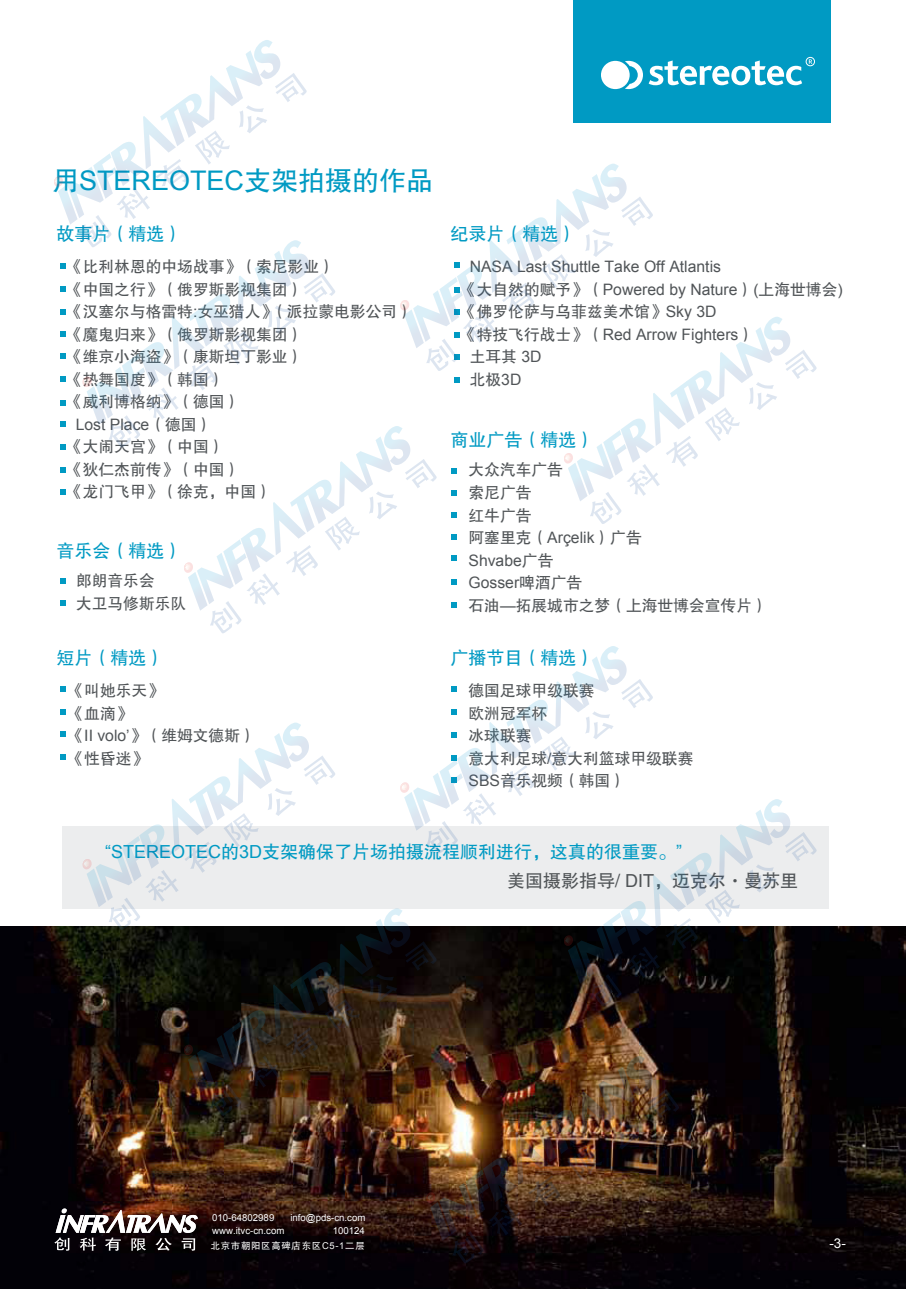
<style>
.page{position:relative;width:906px;height:1289px;background:#fff}
.page>*{position:absolute;margin:0;border:0;box-sizing:border-box;transform-origin:0 0}
.t1{font:27px "Arial";color:#009ac3}
.t2{font:18px/28.5px "FZHTJW GB1 0";color:#009ac3}
.t3{font:15.75px/22.5px "FZHTJW GB1 0";color:#505457}
.t4{font:15.75px/22.5px "Arial";color:#505457}
.t5{font:13.5px "Arial";color:#fff}
.t6{font:9.6px "Arial";color:#fff}
.t7{font:9.3px "FZHTJW GB1 0";letter-spacing:.08em;color:#fff}
.s1{font-family:"FZHTJW GB1 0"}
.s2{font-family:"Arial"}
.s3{color:#505457}
</style>
<div class="page">
<img style="left:0;top:926px;width:906px;height:362px">
<div style="left:573px;top:0;width:257px;height:122px;background:#009ac3"></div>
<svg style="left:54px;top:40px;width:762px;height:593px"></svg>
<img style="left:54px;top:646px;width:762px;height:617px">
<h1 class="t1" style="left:52px;top:163px;width:383px"><span class="s1">用</span>STEREOTEC<span class="s1">支架拍摄的作品</span></h1>
<p class="t2" style="left:57px;top:220px;width:128px">故事片（精选）</p>
<p class="t3" style="left:67px;top:256px;width:347px">《比利林恩的中场战事》（索尼影业）<br>《中国之行》（俄罗斯影视集团）<br>《汉塞尔与格雷特<span class="s2">:</span>女巫猎人》（派拉蒙电影公司）《魔鬼归来》（俄罗斯影视集团）<br>《维京小海盗》（康斯坦丁影业）<br>《热舞国度》（韩国）<br>《威利博格纳》（德国）</p>
<p class="t4" style="left:76px;top:413px;width:138px">Lost Place<span class="s1">（德国）</span></p>
<p class="t3" style="left:67px;top:436px;width:206px">《大闹天宫》（中国）<br>《狄仁杰前传》（中国）<br>《龙门飞甲》（徐克，中国）</p>
<p class="t2" style="left:57px;top:537px;width:128px">音乐会（精选）</p>
<p class="t3" style="left:76px;top:570px;width:112px">郎朗音乐会<br>大卫马修斯乐队</p>
<p class="t2" style="left:57px;top:643px;width:110px">短片（精选）</p>
<p class="t2" style="left:450px;top:220px;width:127px">纪录片（精选）</p>
<p class="t4" style="left:461px;top:255px;width:383px;text-indent:9px">NASA Last Shuttle Take Off Atlantis<br><span class="s1">《大自然的赋予》（</span>Powered by Nature<span class="s1">）</span>(<span class="s1">上海世博会</span>)</p>
<p class="t3" style="left:461px;top:301px;width:257px">《佛罗伦萨与乌菲兹美术馆》<span class="s2">Sky 3D</span></p>
<p class="t4" style="left:461px;top:323px;width:295px"><span class="s1">《特技飞行战士》（</span>Red Arrow Fighters<span class="s1">）</span></p>
<p class="t3" style="left:470px;top:346px;width:73px">土耳其 <span class="s2">3D</span>北极<span class="s2">3D</span></p>
<p class="t2" style="left:450px;top:426px;width:145px">商业广告（精选）</p>
<p class="t3" style="left:468px;top:459px;width:175px">大众汽车广告<br>索尼广告<br>红牛广告<br>阿塞里克（<span class="s2">Arçelik</span>）广告</p>
<p class="t4" style="left:468px;top:549px;width:115px">Shvabe<span class="s1">广告<br></span>Gosser<span class="s1">啤酒广告</span></p>
<p class="t3" style="left:468px;top:594px;width:301px">石油<span class="s2">—</span>拓展城市之梦（上海世博会宣传片）</p>
<p class="t2" style="left:450px;top:643px;width:145px">广播节目（精选）</p>
<p class="t3" style="left:69px;top:679px;width:189px">《叫她乐天》<br>《血滴》<br>《<span class="s2">II volo’</span>》（维姆文德斯）《性昏迷》</p>
<p class="t3" style="left:468px;top:679px;width:226px">德国足球甲级联赛<br>欧洲冠军杯<br>冰球联赛<br>意大利足球<span class="s2">/</span>意大利篮球甲级联赛<br><span class="s2">SBS</span>音乐视频（韩国）</p>
<p class="t2" style="left:507px;top:838px;width:292px;text-indent:-402px"><span class="s2">“STEREOTEC</span>的<span class="s2">3D</span>支架确保了片场拍摄流程顺利进行，这真的很重要。<span class="s2">”<br></span><span class="s3">美国摄影指导/ DIT，迈克尔·曼苏里</span></p>
<p class="t6" style="left:212px;top:1211px;width:64px">010-64802989</p>
<p class="t6" style="left:290px;top:1211px;width:77px">info@pds-cn.com</p>
<p class="t6" style="left:212px;top:1224px;width:74px">www.itvc-cn.com</p>
<p class="t6" style="left:333px;top:1224px;width:34px">100124</p>
<p class="t7" style="left:211px;top:1240px;width:155px">北京市朝阳区高碑店东区<span class="s2">C5-1</span>二层</p>
<p class="t5" style="left:829px;top:1234px;width:18px">-3-</p>
</div>
